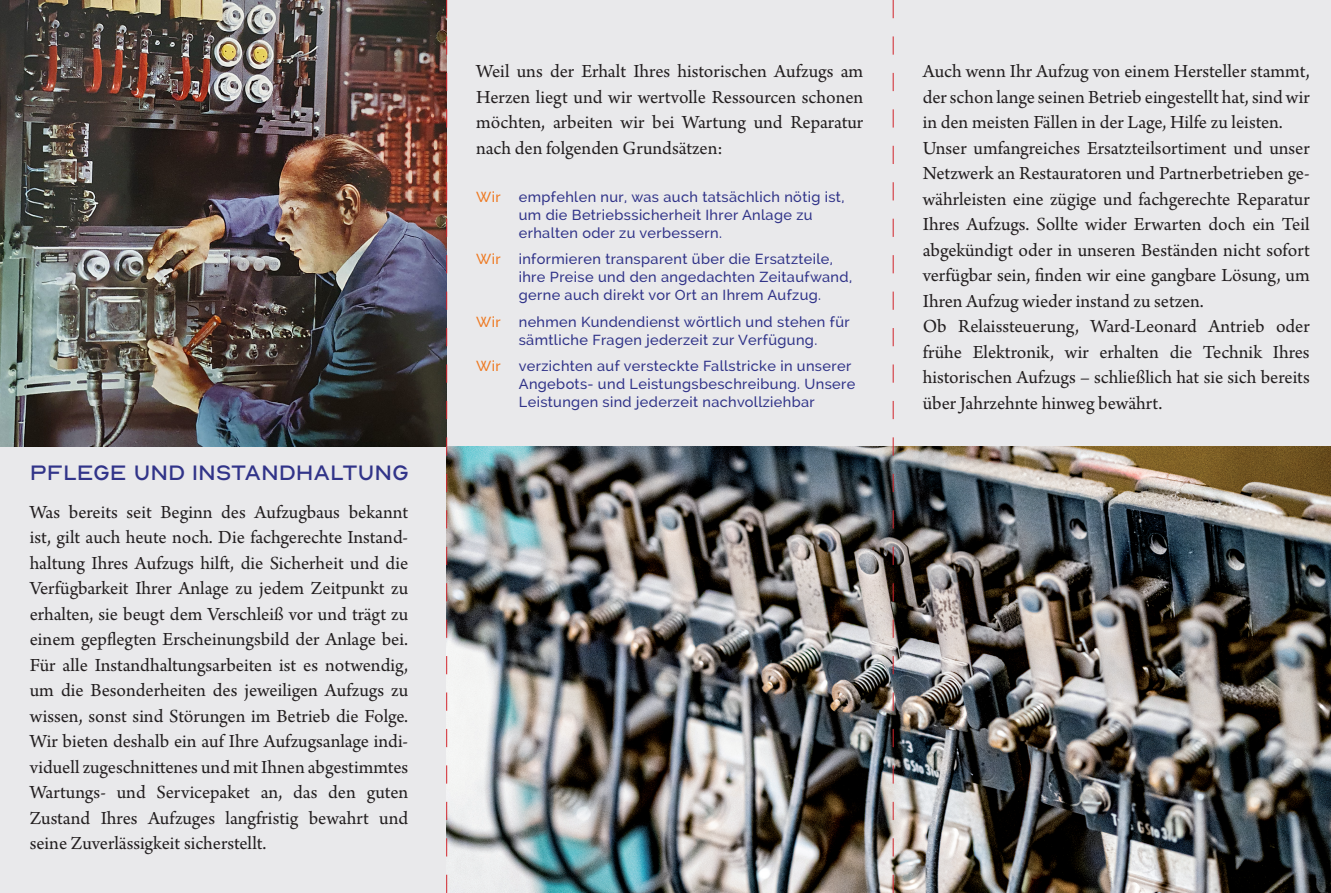
<style>
.page{position:relative;width:1331px;height:893px;background:#e9e9eb}
.page>*{position:absolute;margin:0;border:0;box-sizing:border-box;transform-origin:0 0}
.t1{font:22.5px "Nord Regular Umlaute";letter-spacing:-.01em;color:#313489}
.t2{font:19.5px/25.5px "Arno Pro";color:#231f20;text-align:justify}
.t3{font:500 14.55px/18px "Raleway";letter-spacing:.025em;color:#313489}
.s1{color:#ee7a23}
</style>
<div class="page">
<img style="left:0;top:0;width:446px;height:446px">
<img style="left:447px;top:446px;width:884px;height:447px">
<svg style="left:446px;top:0;width:1px;height:893px"></svg>
<svg style="left:893px;top:0;width:1px;height:893px"></svg>
<p class="t1" style="left:30px;top:460px;width:381px">PFLEGE UND INSTANDHALTUNG</p>
<p class="t2" style="left:30px;top:500px;width:380px">Was bereits seit Beginn des Aufzugbaus bekannt ist, gilt auch heute noch. Die fachgerechte Instand&shy;haltung Ihres Aufzugs hilft, die Sicherheit und die Verfügbarkeit Ihrer Anlage zu jedem Zeitpunkt zu erhalten, sie beugt dem Verschleiß vor und trägt zu einem gepflegten Erscheinungsbild der Anlage bei.<br>Für alle Instandhaltungsarbeiten ist es notwendig, um die Besonderheiten des jeweiligen Aufzugs zu wissen, sonst sind Störungen im Betrieb die Folge.<br>Wir bieten deshalb ein auf Ihre Aufzugsanlage indi&shy;viduell zugeschnittenes und mit Ihnen abgestimmtes Wartungs- und Servicepaket an, das den guten Zustand Ihres Aufzuges langfristig bewahrt und seine Zuverlässigkeit sicherstellt.</p>
<p class="t2" style="left:476px;top:59px;width:388px">Weil uns der Erhalt Ihres historischen Aufzugs am Herzen liegt und wir wertvolle Ressourcen schonen möchten, arbeiten wir bei Wartung und Reparatur nach den folgenden Grundsätzen:</p>
<p class="t3" style="left:476px;top:188px;width:370px"><span class="s1">Wir</span> empfehlen nur, was auch tatsächlich nötig ist,</p>
<p class="t3" style="left:519px;top:206px;width:295px">um die Betriebssicherheit Ihrer Anlage zu erhalten oder zu verbessern.</p>
<p class="t3" style="left:476px;top:250px;width:358px"><span class="s1">Wir</span> informieren transparent über die Ersatzteile,</p>
<p class="t3" style="left:519px;top:268px;width:335px">ihre Preise und den angedachten Zeitaufwand,</p>
<p class="t3" style="left:519px;top:286px;width:304px">gerne auch direkt vor Ort an Ihrem Aufzug.</p>
<p class="t3" style="left:476px;top:313px;width:375px"><span class="s1">Wir</span> nehmen Kundendienst wörtlich und stehen für</p>
<p class="t3" style="left:519px;top:331px;width:300px">sämtliche Fragen jederzeit zur Verfügung.</p>
<p class="t3" style="left:476px;top:357px;width:377px"><span class="s1">Wir</span> verzichten auf versteckte Fallstricke in unserer</p>
<p class="t3" style="left:519px;top:375px;width:338px">Angebots- und Leistungsbeschreibung. Unsere</p>
<p class="t3" style="left:519px;top:393px;width:298px">Leistungen sind jederzeit nachvollziehbar</p>
<p class="t2" style="left:923px;top:59px;width:388px">Auch wenn Ihr Aufzug von einem Hersteller stammt, der schon lange seinen Betrieb eingestellt hat, sind wir in den meisten Fällen in der Lage, Hilfe zu leisten.</p>
<p class="t2" style="left:923px;top:136px;width:388px">Unser umfangreiches Ersatzteilsortiment und unser Netzwerk an Restauratoren und Partnerbetrieben ge&shy;währleisten eine zügige und fachgerechte Reparatur Ihres Aufzugs. Sollte wider Erwarten doch ein Teil abgekündigt oder in unseren Beständen nicht sofort verfügbar sein, finden wir eine gangbare Lösung, um Ihren Aufzug wieder instand zu setzen.</p>
<p class="t2" style="left:923px;top:314px;width:388px">Ob Relaissteuerung, Ward-Leonard Antrieb oder frühe Elektronik, wir erhalten die Technik Ihres historischen Aufzugs – schließlich hat sie sich bereits über Jahrzehnte hinweg bewährt.</p>
</div>
